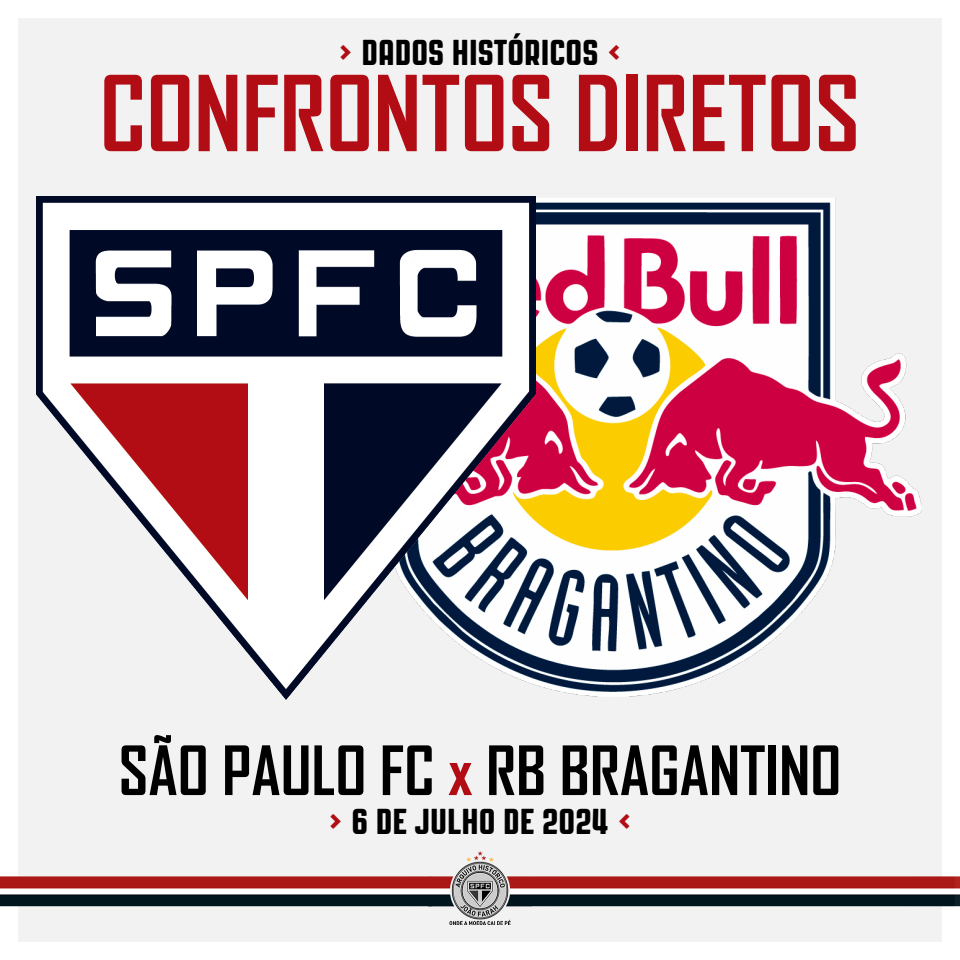
<style>
.page{position:relative;width:960px;height:960px;background:#fff}
.page>*{position:absolute;margin:0;border:0;box-sizing:border-box;transform-origin:0 0}
.t1{font:700 100px "Agency FB";color:#b20d15}
.t2{font:700 65px "Agency FB";color:#000}
.t3{font:36px "PAG Revolucion";color:#000}
.s1{color:#b20d15}
</style>
<div class="page">
<div style="left:18px;top:18px;width:924px;height:924px;background:#f2f2f2"></div>
<img style="left:0;top:852px;width:960px;height:72px">
<img style="left:536px;top:198px;width:386px;height:499px">
<img style="left:36px;top:196px;width:500px;height:504px">
<p class="t3" style="left:338px;top:32px;width:286px"><span class="s1">&gt;</span> DADOS HISTÓRICOS <span class="s1">&lt;</span></p>
<h1 class="t1" style="left:100px;top:51px;width:762px">CONFRONTOS DIRETOS</h1>
<h2 class="t2" style="left:119px;top:730px;width:724px">SÃO PAULO FC <span class="s1">x</span> RB BRAGANTINO</h2>
<p class="t3" style="left:327px;top:802px;width:307px"><span class="s1">&gt;</span> 6 de JULHO de 2024 <span class="s1">&lt;</span></p>
</div>
